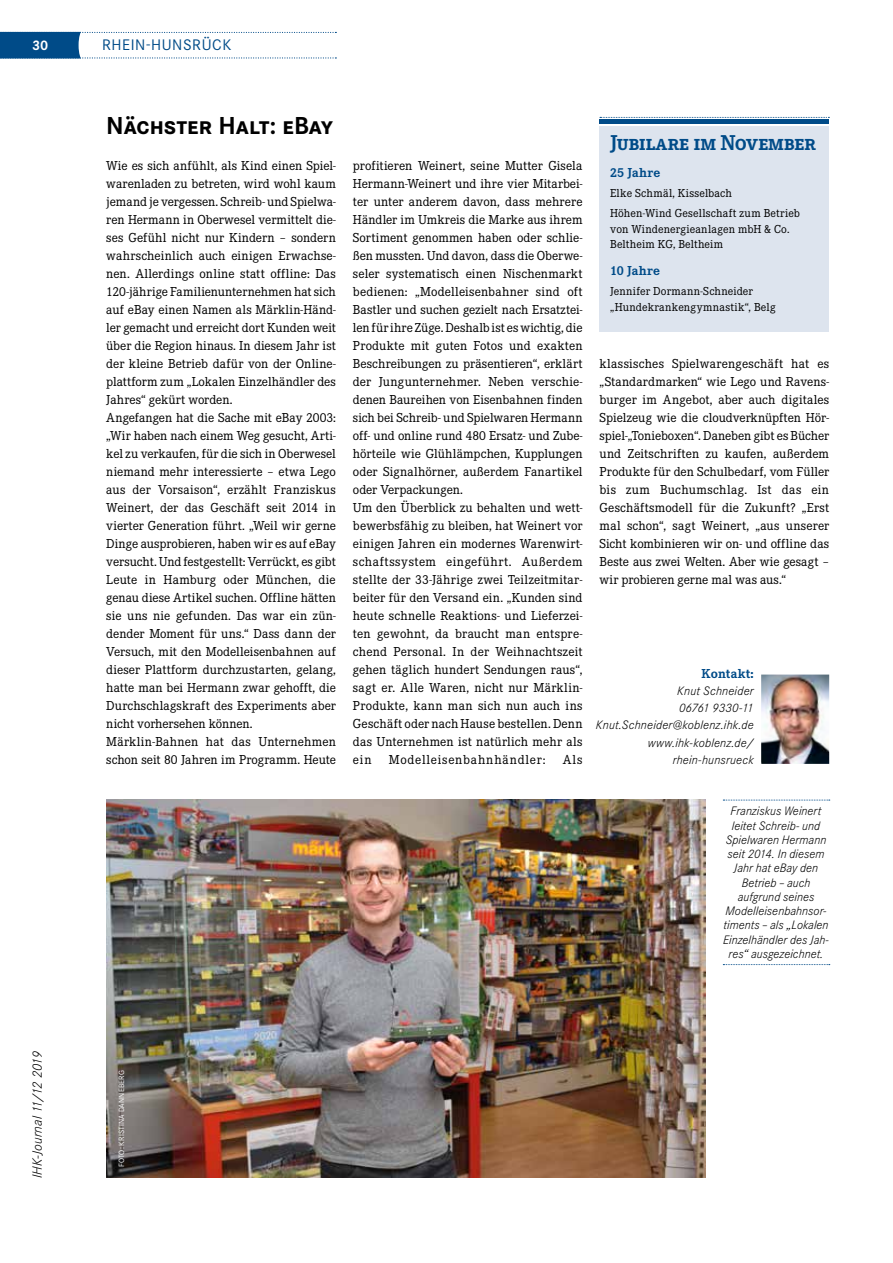
<style>
.page{position:relative;width:893px;height:1263px;background:#fff}
.page>*{position:absolute;margin:0;border:0;box-sizing:border-box;transform-origin:0 0}
.t1{font:700 25.5px "Corporate SSC";letter-spacing:-.01em;color:#000}
.t2{font:700 22.35px "Corporate ESC";letter-spacing:-.03em;color:#004b88}
.t3{font:15px "Corporate S";letter-spacing:.04em;color:#004b88}
.t4{font:13.5px/18px "Corporate E";letter-spacing:.005em;color:#000}
.t5{font:13.5px "Corporate E";letter-spacing:.06em;color:#000}
.t6{font:700 13.5px "Corporate E";letter-spacing:.02em;color:#004b88}
.t7{font:700 13.5px "Corporate S";color:#fff}
.t8{font:italic 300 13.2px "Corporate S";letter-spacing:-.005em;color:#000}
.t9{font:italic 300 12px/14.2px "Corporate S";letter-spacing:.005em;color:#000;text-align:right}
.t10{font:12px/15.8px "Corporate E";letter-spacing:.015em;color:#000}
.t11{font:7.5px "Corporate S";letter-spacing:.02em;color:#fff}
</style>
<div class="page">
<svg style="left:0;top:32px;width:336px;height:27px"></svg>
<img style="left:761px;top:674px;width:68px;height:90px">
<div style="left:600px;top:126px;width:229px;height:206px;background:#dde4ee"></div>
<hr style="left:600px;top:120px;width:229px;height:4px;background:#004b88">
<svg style="left:600px;top:117px;width:229px;height:1px"></svg>
<img style="left:106px;top:800px;width:600px;height:378px">
<svg style="left:723px;top:800px;width:107px;height:1px"></svg>
<svg style="left:723px;top:964px;width:107px;height:1px"></svg>
<p class="t7" style="left:32px;top:37px;width:18px">30</p>
<p class="t3" style="left:102px;top:36px;width:131px">RHEIN-HUNSRÜCK</p>
<h1 class="t1" style="left:106px;top:111px;width:228px">Nächster Halt: eBay</h1>
<p class="t4" style="left:106px;top:157px;width:231px">Wie es sich anfühlt, als Kind einen Spiel&shy;warenladen zu betreten, wird wohl kaum jemand je vergessen. Schreib- und Spielwa&shy;ren Hermann in Oberwesel vermittelt die&shy;ses Gefühl nicht nur Kindern – sondern wahrscheinlich auch einigen Erwachse&shy;nen. Allerdings online statt offline: Das 120-jährige Familienunternehmen hat sich auf eBay einen Namen als Märklin-Händ&shy;ler gemacht und erreicht dort Kunden weit über die Region hinaus. In diesem Jahr ist der kleine Betrieb dafür von der Online&shy;plattform zum „Lokalen Einzelhändler des Jahres“ gekürt worden.<br>Angefangen hat die Sache mit eBay 2003: „Wir haben nach einem Weg gesucht, Arti&shy;kel zu verkaufen, für die sich in Oberwesel niemand mehr interessierte – etwa Lego aus der Vorsaison“, erzählt Franziskus Weinert, der das Geschäft seit 2014 in vierter Generation führt. „Weil wir gerne Dinge ausprobieren, haben wir es auf eBay versucht. Und festgestellt: Verrückt, es gibt Leute in Hamburg oder München, die genau diese Artikel suchen. Offline hätten sie uns nie gefunden. Das war ein zün&shy;dender Moment für uns.“ Dass dann der Versuch, mit den Modelleisenbahnen auf dieser Plattform durchzustarten, gelang, hatte man bei Hermann zwar gehofft, die Durchschlagskraft des Experiments aber nicht vorhersehen können.<br>Märklin-Bahnen hat das Unternehmen schon seit 80 Jahren im Programm. Heute</p>
<p class="t4" style="left:353px;top:157px;width:231px">profitieren Weinert, seine Mutter Gisela Hermann-Weinert und ihre vier Mitarbei&shy;ter unter anderem davon, dass mehrere Händler im Umkreis die Marke aus ihrem Sortiment genommen haben oder schlie&shy;ßen mussten. Und davon, dass die Oberwe&shy;seler systematisch einen Nischenmarkt bedienen: „Modelleisenbahner sind oft Bastler und suchen gezielt nach Ersatztei&shy;len für ihre Züge. Deshalb ist es wichtig, die Produkte mit guten Fotos und exakten Beschreibungen zu präsentieren“, erklärt der Jungunternehmer. Neben verschie&shy;denen Baureihen von Eisenbahnen finden sich bei Schreib- und Spielwaren Hermann off- und online rund 480 Ersatz- und Zube&shy;hörteile wie Glühlämpchen, Kupplungen oder Signalhörner, außerdem Fanartikel oder Verpackungen.<br>Um den Überblick zu behalten und wett&shy;bewerbsfähig zu bleiben, hat Weinert vor einigen Jahren ein modernes Warenwirt&shy;schaftssystem eingeführt. Außerdem stellte der 33-Jährige zwei Teilzeitmitar&shy;beiter für den Versand ein. „Kunden sind heute schnelle Reaktions- und Lieferzei&shy;ten gewohnt, da braucht man entspre&shy;chend Personal. In der Weihnachtszeit gehen täglich hundert Sendungen raus“, sagt er. Alle Waren, nicht nur Märklin-Produkte, kann man sich nun auch ins Geschäft oder nach Hause bestellen. Denn das Unternehmen ist natürlich mehr als ein</p>
<p class="t5" style="left:389px;top:752px;width:158px">Modelleisenbahnhändler:</p>
<p class="t4" style="left:563px;top:750px;width:21px">Als</p>
<h2 class="t2" style="left:610px;top:130px;width:207px">Jubilare im November</h2>
<p class="t6" style="left:610px;top:165px;width:52px">25 Jahre</p>
<p class="t10" style="left:610px;top:183px;width:191px;line-height:20px">Elke Schmäl, Kisselbach<br>Höhen-Wind Gesellschaft zum Betrieb</p>
<p class="t10" style="left:610px;top:221px;width:181px">von Windenergieanlagen mbH &amp; Co.<br>Beltheim KG, Beltheim</p>
<p class="t6" style="left:610px;top:263px;width:51px">10 Jahre</p>
<p class="t10" style="left:610px;top:283px;width:167px">Jennifer Dormann-Schneider „Hundekrankengymnastik“, Belg</p>
<p class="t4" style="left:600px;top:354px;width:231px;text-align:justify">klassisches Spielwarengeschäft hat es „Standardmarken“ wie Lego und Ravens&shy;burger im Angebot, aber auch digitales Spielzeug wie die cloudverknüpften Hör&shy;spiel-„Tonieboxen“. Daneben gibt es Bücher und Zeitschriften zu kaufen, außerdem Produkte für den Schulbedarf, vom Füller bis zum Buchumschlag. Ist das ein Geschäftsmodell für die Zukunft? „Erst mal schon“, sagt Weinert, „aus unserer Sicht kombinieren wir on- und offline das Beste aus zwei Welten. Aber wie gesagt – wir probieren gerne mal was aus.“</p>
<p class="t6" style="left:702px;top:665px;width:54px">Kontakt:</p>
<p class="t9" style="left:596px;top:682px;width:159px;line-height:17.2px">Knut Schneider<br>06761 9330-11<br>Knut.Schneider@koblenz.ihk.de www.ihk-koblenz.de/ rhein-hunsrueck</p>
<p class="t9" style="left:723px;top:804px;width:108px;text-align:center">Franziskus Weinert leitet Schreib- und<br>Spielwaren Hermann seit 2014. In diesem<br>Jahr hat eBay den<br>Betrieb – auch aufgrund seines<br>Modelleisenbahnsor&shy;timents – als „Lokalen<br>Einzelhändler des Jah&shy;res“ ausgezeichnet.</p>
<p class="t8" style="left:29px;top:1178px;width:128px;rotate:-90deg">IHK-Journal 11/12 2019</p>
<p class="t11" style="left:117px;top:1167px;width:98px;rotate:-90deg">FOTO: KRISTINA DANNEBERG</p>
</div>
